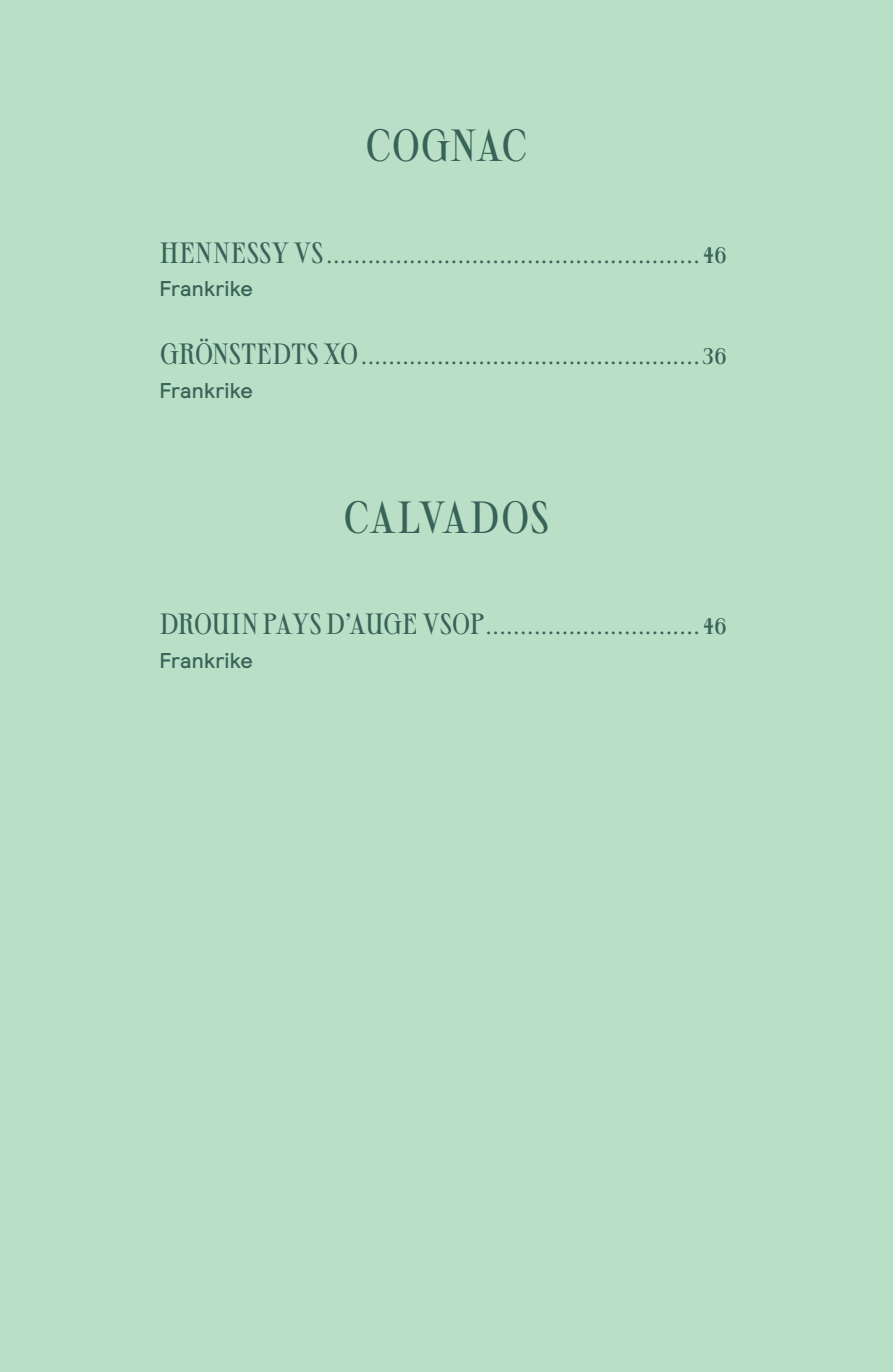
<style>
.page{position:relative;width:893px;height:1372px;background:#fff}
.page>*{position:absolute;margin:0;border:0;box-sizing:border-box;transform-origin:0 0}
.Pris{font:45px "Sprat Condesed";letter-spacing:-.025em;color:#386359}
.Rubrik{font:45px "Sprat Condesed";letter-spacing:-.035em;color:#386359}
.Pris-2{font:500 condensed 22.5px "Sprat";color:#386359}
.Pris-3{font:500 21.38px "Relative";letter-spacing:.01em;color:#386359}
.s1{font-family:"Sprat Condesed";font-weight:400;font-stretch:normal;font-size:29.25px}
</style>
<div class="page">
<div style="left:0;top:0;width:893px;height:1371px;background:#b9dfc6"></div>
<p class="Rubrik" style="left:365px;top:119px;width:165px">COGNAC</p>
<p class="Pris-2" style="left:159px;top:241px;width:569px"><span class="s1">HENNESSY VS</span>...................................................... 46</p>
<p class="Pris-3" style="left:159px;top:277px;width:95px">Frankrike</p>
<p class="Pris-2" style="left:159px;top:342px;width:569px"><span class="s1">GRÖNSTEDTS XO</span>.................................................36</p>
<p class="Pris-3" style="left:159px;top:378px;width:95px">Frankrike</p>
<p class="Pris" style="left:343px;top:490px;width:209px">CALVADOS</p>
<p class="Pris-2" style="left:159px;top:612px;width:569px"><span class="s1">DROUIN PAYS D’AUGE VSOP</span>............................... 46</p>
<p class="Pris-3" style="left:159px;top:648px;width:95px">Frankrike</p>
</div>
